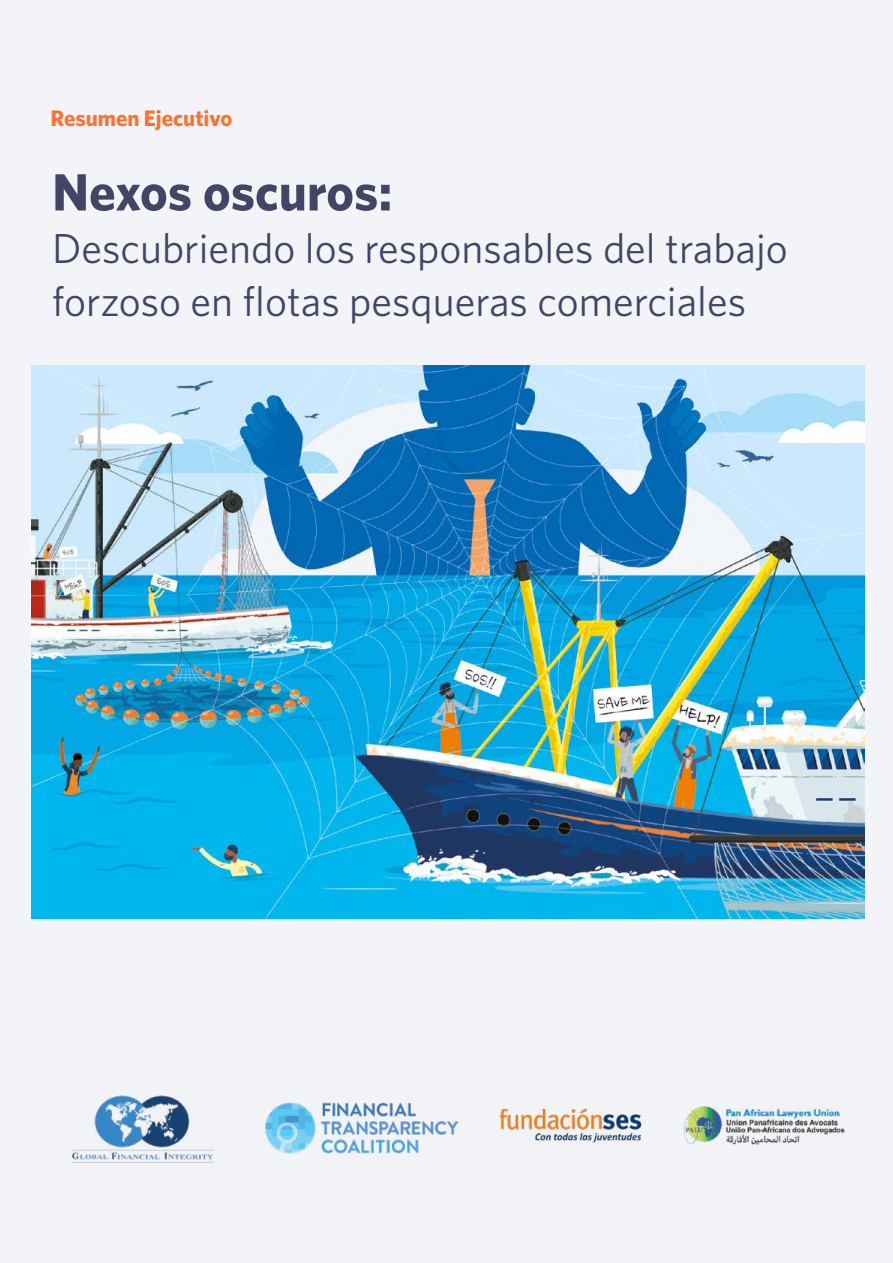
<style>
.page{position:relative;width:893px;height:1263px;background:#f3f4f8}
.page>*{position:absolute;margin:0;border:0;box-sizing:border-box;transform-origin:0 0}
.t1{font:700 52.5px "Whitney HTF";color:#424566}
.t2{font:42px/52.5px "Whitney HTF";color:#424566}
.t3{font:700 22.5px "Whitney HTF";color:#ff712f}
</style>
<div class="page">
<img style="left:265px;top:1102px;width:194px;height:52px">
<img style="left:71px;top:1095px;width:143px;height:68px">
<img style="left:499px;top:1108px;width:143px;height:35px">
<img style="left:684px;top:1106px;width:161px;height:39px">
<img style="left:31px;top:365px;width:834px;height:554px">
<p class="t3" style="left:51px;top:105px;width:183px">Resumen Ejecutivo</p>
<p class="t1" style="left:52px;top:160px;width:342px">Nexos oscuros:</p>
<p class="t2" style="left:52px;top:221px;width:737px">Descubriendo los responsables del trabajo forzoso en flotas pesqueras comerciales</p>
</div>
